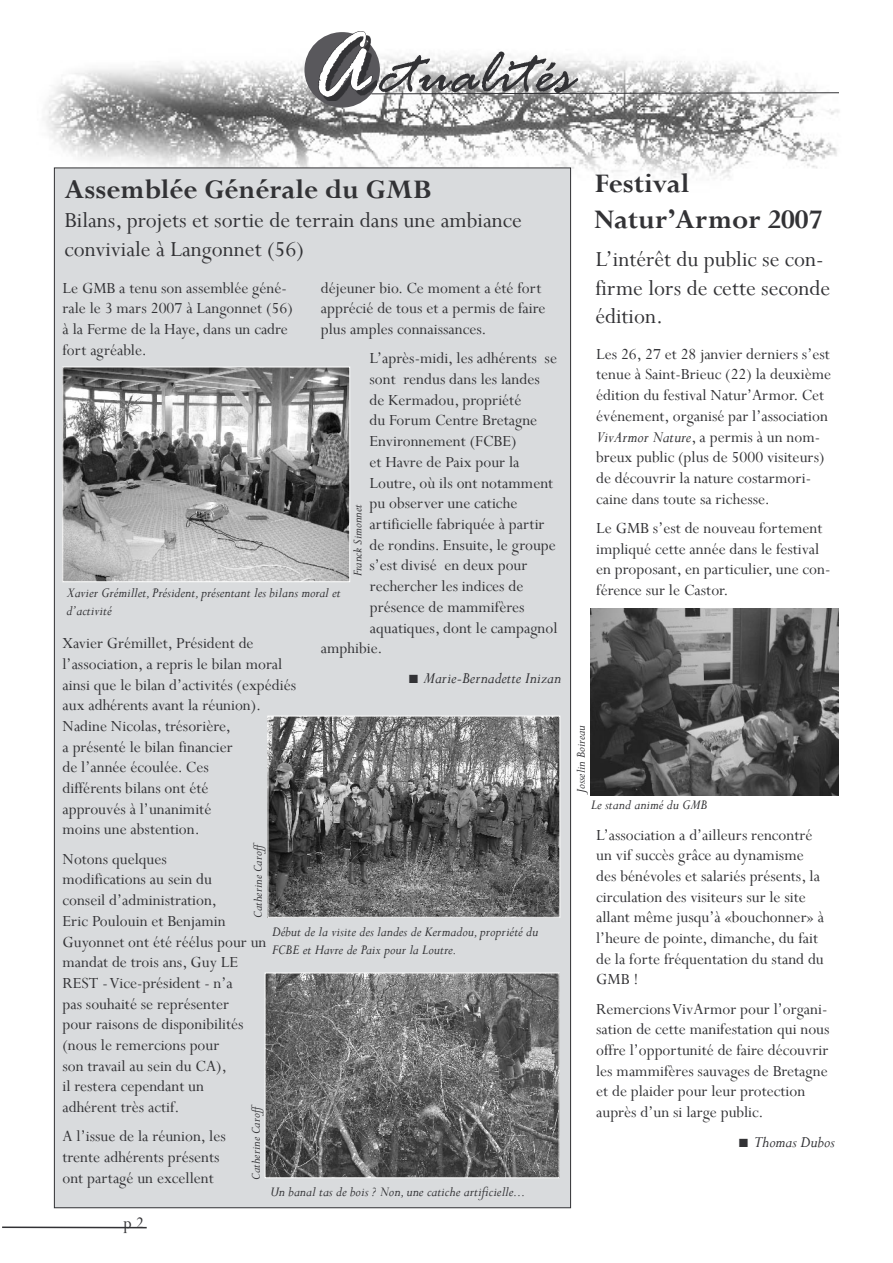
<style>
.page{position:relative;width:893px;height:1263px;background:#fff}
.page>*{position:absolute;margin:0;border:0;box-sizing:border-box;transform-origin:0 0}
.t1{font:italic 97.5px "Rage";color:#fff}
.t2{font:italic 66px "Rage";color:#323235}
.Titre_actu_et_brèves{font:700 30px "Perpetua";color:#323235}
.Sous-titre_actu{font:24px/28.8px "Perpetua";color:#323235}
.Pagination{font:18px "Perpetua";color:#323235}
.Corps_de_texte{font:17.25px/20.7px "Perpetua";color:#323235}
.Corps_de_texte-2{font:italic 17.25px "Perpetua";color:#323235}
.Légende_photos{font:italic 15px/18px "Perpetua";color:#323235}
.t3{font:italic 13.5px "Perpetua";color:#323235}
.s1{font-family:"Times New Roman";font-style:normal;font-size:18px}
.s2{font-style:italic}
</style>
<div class="page">
<img style="left:45px;top:61px;width:795px;height:136px">
<div style="left:54px;top:168px;width:517px;height:1040px;background:#d9dbdd"></div>
<hr style="left:2px;top:1226px;width:145px;height:2px;background:#323235">
<img style="left:64px;top:369px;width:284px;height:211px">
<div style="left:62px;top:367px;width:288px;height:215px;border:1px solid #fff"></div>
<img style="left:270px;top:718px;width:288px;height:198px">
<div style="left:268px;top:716px;width:292px;height:202px;border:1px solid #fff"></div>
<img style="left:267px;top:974px;width:290px;height:202px">
<div style="left:265px;top:972px;width:294px;height:206px;border:1px solid #fff"></div>
<div style="left:304px;top:32px;width:76px;height:76px;background:#59585c;border-radius:50%"></div>
<svg style="left:325px;top:98px;width:51px;height:3px"></svg>
<svg style="left:318px;top:31px;width:522px;height:67px"></svg>
<img style="left:590px;top:608px;width:249px;height:187px">
<p class="t1" style="left:310px;top:16px;width:60px">A</p>
<p class="t2" style="left:378px;top:38px;width:197px">ctualités</p>
<p class="Titre_actu_et_brèves" style="left:65px;top:170px;width:368px">Assemblée Générale du GMB</p>
<p class="Sous-titre_actu" style="left:65px;top:205px;width:459px">Bilans, projets et sortie de terrain dans une ambiance conviviale à Langonnet (56)</p>
<p class="Corps_de_texte" style="left:63px;top:277px;width:232px">Le GMB a tenu son assemblée géné&shy;rale le 3 mars 2007 à Langonnet (56) à la Ferme de la Haye, dans un cadre fort agréable.</p>
<p class="Corps_de_texte" style="left:321px;top:277px;width:226px">déjeuner bio. Ce moment a été fort apprécié de tous et a permis de faire plus amples connaissances.</p>
<p class="Corps_de_texte" style="left:369px;top:348px;width:189px">L’après-midi, les adhérents se</p>
<p class="Corps_de_texte" style="left:369px;top:368px;width:172px">sont rendus dans les landes</p>
<p class="Corps_de_texte" style="left:369px;top:389px;width:153px">de Kermadou, propriété</p>
<p class="Corps_de_texte" style="left:369px;top:410px;width:169px">du Forum Centre Bretagne</p>
<p class="Corps_de_texte" style="left:369px;top:430px;width:149px">Environnement (FCBE)</p>
<p class="Corps_de_texte" style="left:369px;top:451px;width:152px">et Havre de Paix pour la</p>
<p class="Corps_de_texte" style="left:369px;top:472px;width:185px">Loutre, où ils ont notamment</p>
<p class="Corps_de_texte" style="left:369px;top:493px;width:149px">pu observer une catiche</p>
<p class="Corps_de_texte" style="left:369px;top:513px;width:177px">artificielle fabriquée à partir</p>
<p class="Corps_de_texte" style="left:369px;top:534px;width:188px">de rondins. Ensuite, le groupe</p>
<p class="Corps_de_texte" style="left:369px;top:555px;width:159px">s’est divisé en deux pour</p>
<p class="Corps_de_texte" style="left:370px;top:575px;width:155px">rechercher les indices de</p>
<p class="Corps_de_texte" style="left:370px;top:596px;width:156px">présence de mammifères</p>
<p class="Corps_de_texte" style="left:370px;top:617px;width:189px">aquatiques, dont le campagnol</p>
<p class="Corps_de_texte" style="left:321px;top:637px;width:63px">amphibie.</p>
<p class="Corps_de_texte-2" style="left:408px;top:667px;width:155px"><span class="s1">■</span> Marie-Bernadette Inizan</p>
<p class="t3" style="left:349px;top:576px;width:74px;rotate:-90deg">Franck Simonnet</p>
<p class="Légende_photos" style="left:67px;top:583px;width:276px">Xavier Grémillet, Président, présentant les bilans moral et d’activité</p>
<p class="Corps_de_texte" style="left:63px;top:632px;width:235px">Xavier Grémillet, Président de l’association, a repris le bilan moral ainsi que le bilan d’activités (expédiés aux adhérents avant la réunion).<br>Nadine Nicolas, trésorière,<br>a présenté le bilan financier<br>de l’année écoulée. Ces<br>différents bilans ont été<br>approuvés à l’unanimité<br>moins une abstention.</p>
<p class="Corps_de_texte" style="left:63px;top:848px;width:205px">Notons quelques<br>modifications au sein du<br>conseil d’administration,<br>Eric Poulouin et Benjamin<br>Guyonnet ont été réélus pour un mandat de trois ans, Guy LE<br>REST - Vice-président - n’a<br>pas souhaité se représenter<br>pour raisons de disponibilités (nous le remercions pour<br>son travail au sein du CA),<br>il restera cependant un<br>adhérent très actif.</p>
<p class="Corps_de_texte" style="left:63px;top:1126px;width:165px">A l’issue de la réunion, les trente adhérents présents ont partagé un excellent</p>
<p class="t3" style="left:250px;top:918px;width:74px;rotate:-90deg">Catherine Caroff</p>
<p class="Légende_photos" style="left:272px;top:922px;width:268px">Début de la visite des landes de Kermadou, propriété du<br>FCBE et Havre de Paix pour la Loutre.</p>
<p class="t3" style="left:247px;top:1179px;width:74px;rotate:-90deg">Catherine Caroff</p>
<p class="Légende_photos" style="left:270px;top:1182px;width:257px">Un banal tas de bois ? Non, une catiche artificielle...</p>
<p class="Pagination" style="left:123px;top:1211px;width:22px">p 2</p>
<p class="Titre_actu_et_brèves" style="left:594px;top:165px;width:97px">Festival</p>
<p class="Titre_actu_et_brèves" style="left:594px;top:201px;width:229px">Natur’Armor 2007</p>
<p class="Sous-titre_actu" style="left:595px;top:244px;width:237px">L’intérêt du public se con&shy;firme lors de cette seconde édition.</p>
<p class="Corps_de_texte" style="left:596px;top:343px;width:236px">Les 26, 27 et 28 janvier derniers s’est tenue à Saint-Brieuc (22) la deuxième édition du festival Natur’Armor. Cet événement, organisé par l’association <span class="s2">VivArmor Nature</span>, a permis à un nom&shy;breux public (plus de 5000 visiteurs) de découvrir la nature costarmori&shy;caine dans toute sa richesse.</p>
<p class="Corps_de_texte" style="left:596px;top:517px;width:236px">Le GMB s’est de nouveau fortement impliqué cette année dans le festival en proposant, en particulier, une con&shy;férence sur le Castor.</p>
<p class="t3" style="left:572px;top:793px;width:69px;rotate:-90deg">Josselin Boireau</p>
<p class="Légende_photos" style="left:591px;top:795px;width:118px">Le stand animé du GMB</p>
<p class="Corps_de_texte" style="left:596px;top:824px;width:229px">L’association a d’ailleurs rencontré un vif succès grâce au dynamisme des bénévoles et salariés présents, la circulation des visiteurs sur le site allant même jusqu’à «bouchonner» à l’heure de pointe, dimanche, du fait de la forte fréquentation du stand du<br>GMB !</p>
<p class="Corps_de_texte" style="left:596px;top:998px;width:235px">Remercions VivArmor pour l’organi&shy;sation de cette manifestation qui nous offre l’opportunité de faire découvrir les mammifères sauvages de Bretagne et de plaider pour leur protection auprès d’un si large public.</p>
<p class="Corps_de_texte-2" style="left:738px;top:1131px;width:98px"><span class="s1">■</span> Thomas Dubos</p>
</div>
